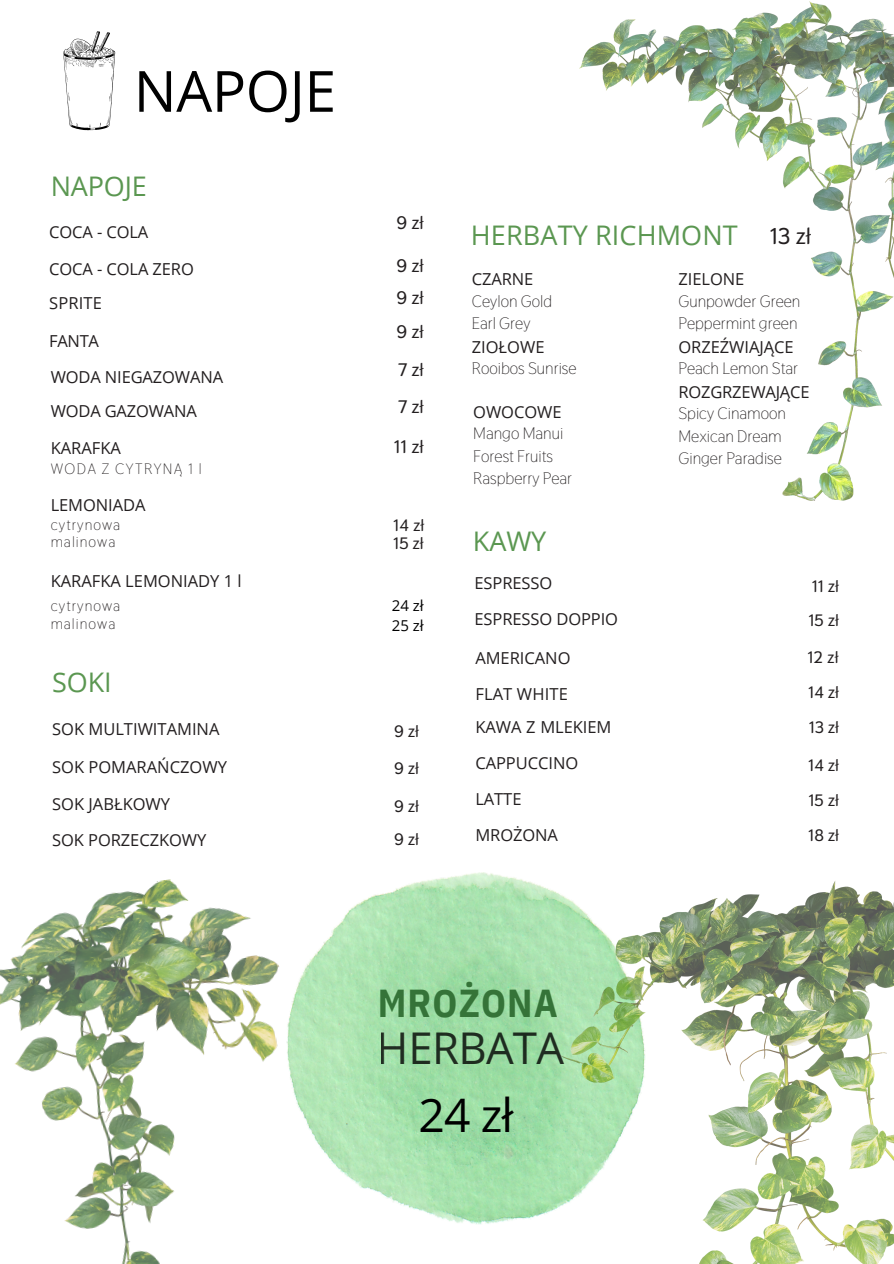
<style>
.page{position:relative;width:894px;height:1264px;background:#fff}
.page>*{position:absolute;margin:0;border:0;box-sizing:border-box;transform-origin:0 0}
.t1{font:56.85px "Open Sans";letter-spacing:-.005em;color:#000}
.t2{font:46.2px "Open Sans";color:#000}
.t3{font:43.8px "Open Sans";letter-spacing:-.015em;color:#000}
.t4{font:700 38.85px "IBM Plex Sans Cond";letter-spacing:.03em;color:#357338}
.t5{font:27px "Open Sans";letter-spacing:.005em;color:#5b9751}
.t6{font:700 22.8px "Thasadith";color:#231f20}
.t7{font:700 18.15px "Thasadith";color:#231f20}
.t8{font:16.5px/36px "Open Sans";letter-spacing:-.005em;color:#231f20}
.t9{font:16.5px/22.5px "Thasadith";color:#231f20}
.t10{font:700 16.5px/34.8px "Thasadith";color:#231f20}
.t11{font:15px/16.8px "Thasadith";letter-spacing:.07em;color:#231f20}
.t12{font:15px "Thasadith";letter-spacing:.09em;color:#231f20}
.t13{font:15px "Open Sans";color:#000}
</style>
<div class="page">
<svg style="left:63px;top:31px;width:53px;height:99px"></svg>
<img style="left:330px;top:872px;width:229px;height:352px">
<img style="left:579px;top:1px;width:314px;height:499px">
<img style="left:559px;top:881px;width:334px;height:382px">
<img style="left:0;top:879px;width:330px;height:384px">
<p class="t1" style="left:134px;top:51px;width:204px">NAPOJE</p>
<p class="t5" style="left:51px;top:167px;width:98px">NAPOJE</p>
<p class="t8" style="left:49px;top:213px;width:101px">COCA - COLA</p>
<p class="t8" style="left:49px;top:251px;width:146px">COCA - COLA ZERO</p>
<p class="t8" style="left:49px;top:285px;width:54px">SPRITE</p>
<p class="t8" style="left:49px;top:322px;width:51px">FANTA</p>
<p class="t8" style="left:51px;top:358px;width:174px">WODA NIEGAZOWANA</p>
<p class="t8" style="left:51px;top:392px;width:148px">WODA GAZOWANA</p>
<p class="t8" style="left:51px;top:429px;width:72px">KARAFKA</p>
<h5 class="t12" style="left:51px;top:459px;width:152px">WODA Z CYTRYNĄ 1 l</h5>
<p class="t8" style="left:51px;top:486px;width:96px">LEMONIADA</p>
<p class="t11" style="left:51px;top:516px;width:71px">cytrynowa malinowa</p>
<h5 class="t7" style="left:396px;top:211px;width:29px">9 zł</h5>
<h5 class="t7" style="left:396px;top:254px;width:29px">9 zł</h5>
<p class="t7" style="left:396px;top:286px;width:29px">9 zł</p>
<p class="t7" style="left:396px;top:319px;width:29px">9 zł</p>
<p class="t7" style="left:398px;top:358px;width:27px">7 zł</p>
<p class="t7" style="left:398px;top:395px;width:27px">7 zł</p>
<p class="t7" style="left:394px;top:434px;width:31px">11 zł</p>
<p class="t10" style="left:393px;top:516px;width:32px;line-height:18px">14 zł<br>15 zł</p>
<p class="t5" style="left:470px;top:216px;width:268px">HERBATY RICHMONT</p>
<p class="t6" style="left:769px;top:221px;width:43px">13 zł</p>
<p class="t8" style="left:471px;top:261px;width:63px">CZARNE</p>
<p class="t9" style="left:471px;top:290px;width:82px">Ceylon Gold<br>Earl Grey</p>
<p class="t8" style="left:471px;top:328px;width:74px">ZIOŁOWE</p>
<p class="t9" style="left:471px;top:357px;width:106px">Rooibos Sunrise</p>
<h6 class="t8" style="left:473px;top:393px;width:90px">OWOCOWE</h6>
<p class="t9" style="left:473px;top:422px;width:100px">Mango Manui<br>Forest Fruits<br>Raspberry Pear</p>
<p class="t5" style="left:472px;top:521px;width:75px">KAWY</p>
<p class="t8" style="left:678px;top:261px;width:67px">ZIELONE</p>
<h5 class="t9" style="left:678px;top:290px;width:123px">Gunpowder Green<br>Peppermint green</h5>
<p class="t8" style="left:678px;top:328px;width:117px">ORZEŹWIAJĄCE</p>
<p class="t9" style="left:678px;top:357px;width:121px">Peach Lemon Star</p>
<p class="t8" style="left:678px;top:373px;width:132px">ROZGRZEWAJĄCE</p>
<p class="t9" style="left:678px;top:402px;width:109px">Spicy Cinamoon<br>Mexican Dream<br>Ginger Paradise</p>
<p class="t8" style="left:51px;top:562px;width:192px">KARAFKA LEMONIADY 1 l</p>
<p class="t8" style="left:474px;top:564px;width:79px">ESPRESSO</p>
<p class="t8" style="left:474px;top:600px;width:145px">ESPRESSO DOPPIO</p>
<p class="t8" style="left:475px;top:639px;width:97px">AMERICANO</p>
<p class="t8" style="left:475px;top:675px;width:94px">FLAT WHITE</p>
<p class="t8" style="left:475px;top:709px;width:138px">KAWA Z MLEKIEM<br>CAPPUCCINO<br>LATTE</p>
<p class="t8" style="left:475px;top:817px;width:84px">MROŻONA</p>
<p class="t13" style="left:391px;top:594px;width:33px">24 zł</p>
<p class="t13" style="left:391px;top:615px;width:33px">25 zł</p>
<p class="t11" style="left:51px;top:597px;width:71px">cytrynowa</p>
<p class="t11" style="left:51px;top:615px;width:66px">malinowa</p>
<p class="t5" style="left:52px;top:663px;width:61px">SOKI</p>
<p class="t8" style="left:52px;top:711px;width:169px">SOK MULTIWITAMINA</p>
<p class="t8" style="left:52px;top:748px;width:176px">SOK POMARAŃCZOWY</p>
<p class="t8" style="left:52px;top:785px;width:119px">SOK JABŁKOWY</p>
<p class="t8" style="left:52px;top:821px;width:155px">SOK PORZECZKOWY</p>
<p class="t10" style="left:394px;top:714px;width:26px">9 zł</p>
<p class="t10" style="left:394px;top:751px;width:26px">9 zł</p>
<p class="t10" style="left:394px;top:788px;width:26px">9 zł</p>
<p class="t10" style="left:394px;top:822px;width:26px">9 zł</p>
<h5 class="t4" style="left:377px;top:976px;width:182px">MROŻONA</h5>
<h3 class="t3" style="left:377px;top:1017px;width:189px">HERBATA</h3>
<p class="t2" style="left:418px;top:1082px;width:97px">24 zł</p>
<p class="t10" style="left:808px;top:569px;width:32px;line-height:33.8px">11 zł<br>15 zł</p>
<p class="t10" style="left:807px;top:639px;width:32px">12 zł</p>
<p class="t10" style="left:808px;top:674px;width:32px">14 zł</p>
<p class="t10" style="left:808px;top:709px;width:31px">13 zł</p>
<p class="t10" style="left:808px;top:747px;width:32px;text-align:justify">14 zł 15 zł 18 zł</p>
</div>
